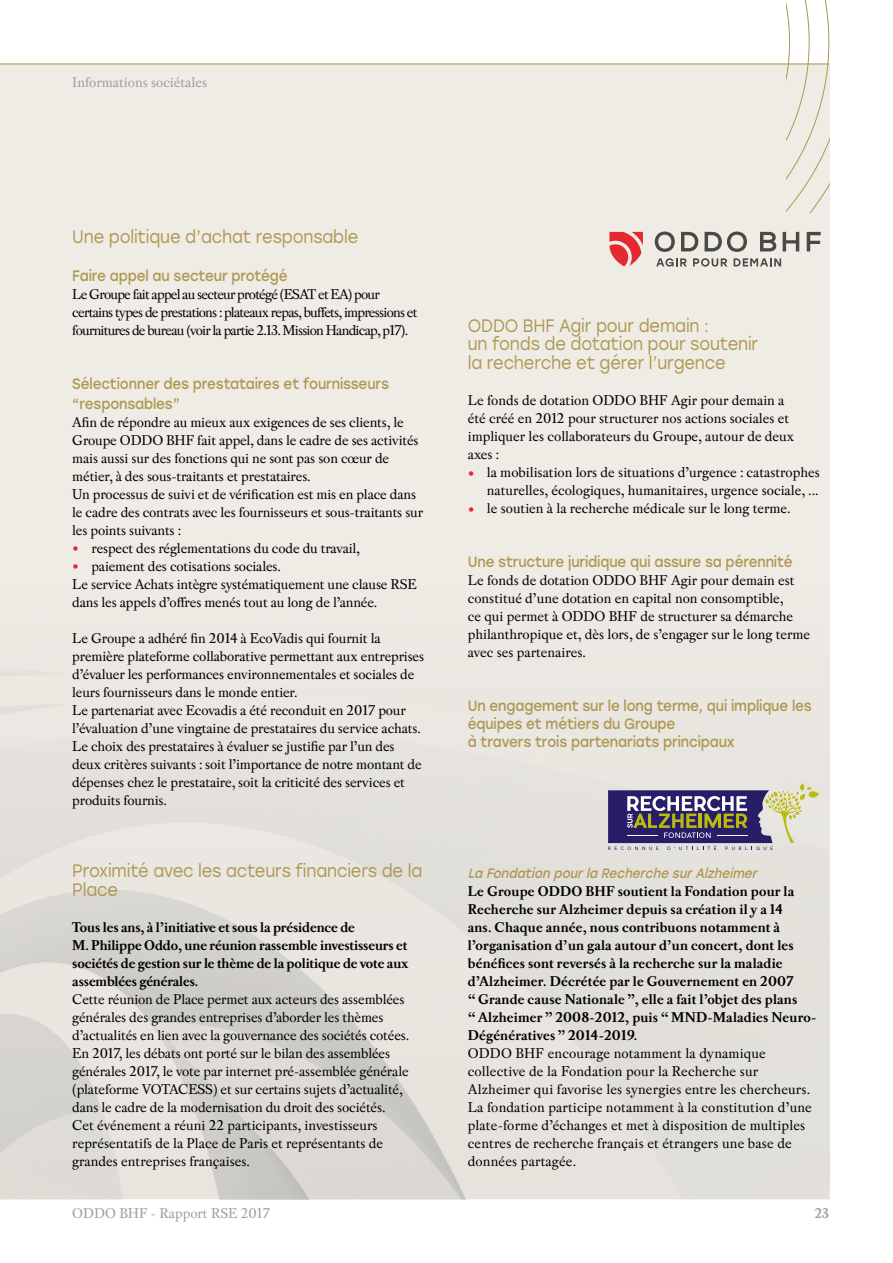
<style>
.page{position:relative;width:893px;height:1263px;background:#fff}
.page>*{position:absolute;margin:0;border:0;box-sizing:border-box;transform-origin:0 0}
.t1{font:18px/18.8px "Stolzl";letter-spacing:-.01em;color:#ae9750;scale:.9 1}
.t2{font:15px/18px "Pradell";letter-spacing:-.01em;color:#000}
.t3{font:700 15px/18px "Pradell";letter-spacing:.01em;color:#000}
.t4{font:15px/18px "Pradell";letter-spacing:.01em;color:#000}
.t5{font:15px/18px "Stolzl";letter-spacing:-.01em;color:#ae9750;scale:.9 1}
.t6{font:15px/18px "Pradell";letter-spacing:-.05em;color:#000}
.t7{font:700 15px/18px "Pradell";letter-spacing:-.01em;color:#000}
.t8{font:15px "Pradell";color:#9c9e9f}
.t9{font:700 15px "Pradell";color:#9c9e9f;scale:.95 1}
.t10{font:italic 13.5px "Stolzl";color:#ae9750;scale:.9 1}
.s1{color:#e42933}
</style>
<div class="page">
<div style="left:0;top:64px;width:829px;height:1135px;background:#efece6"></div>
<svg style="left:787px;top:0;width:42px;height:213px"></svg>
<svg style="left:655px;top:231px;width:20px;height:21px"></svg>
<svg style="left:681px;top:232px;width:17px;height:19px"></svg>
<svg style="left:705px;top:231px;width:42px;height:21px"></svg>
<svg style="left:760px;top:232px;width:16px;height:19px"></svg>
<svg style="left:783px;top:232px;width:16px;height:19px"></svg>
<svg style="left:807px;top:232px;width:14px;height:19px"></svg>
<svg style="left:609px;top:232px;width:34px;height:34px"></svg>
<svg style="left:656px;top:258px;width:31px;height:9px"></svg>
<svg style="left:693px;top:258px;width:34px;height:9px"></svg>
<svg style="left:734px;top:258px;width:47px;height:8px"></svg>
<svg style="left:608px;top:783px;width:212px;height:67px"></svg>
<hr style="left:0;top:64px;width:829px;height:1px;background:#ae9750">
<p class="t8" style="left:72px;top:73px;width:136px">Informations sociétales</p>
<p class="t1" style="left:72px;top:227px;width:319px">Une politique d’achat responsable</p>
<p class="t5" style="left:72px;top:266px;width:241px">Faire appel au secteur protégé</p>
<p class="t6" style="left:72px;top:285px;width:347px">Le Groupe fait appel au secteur protégé (ESAT et EA) pour certains types de prestations : plateaux repas, buffets, impressions et fournitures de bureau (voir la partie 2.13. Mission Handicap, p17).</p>
<p class="t5" style="left:72px;top:373px;width:353px;line-height:19.5px">Sélectionner des prestataires et fournisseurs “responsables”</p>
<p class="t2" style="left:72px;top:412px;width:352px">Afin de répondre au mieux aux exigences de ses clients, le Groupe ODDO BHF fait appel, dans le cadre de ses activités mais aussi sur des fonctions qui ne sont pas son cœur de métier, à des sous-traitants et prestataires.<br>Un processus de suivi et de vérification est mis en place dans le cadre des contrats avec les fournisseurs et sous-traitants sur les points suivants :</p>
<p class="t2" style="left:72px;top:538px;width:290px"><span class="s1">•</span> respect des réglementations du code du travail,</p>
<p class="t2" style="left:72px;top:556px;width:346px"><span class="s1">•</span> paiement des cotisations sociales.<br>Le service Achats intègre systématiquement une clause RSE dans les appels d’offres menés tout au long de l’année.</p>
<p class="t2" style="left:72px;top:628px;width:353px">Le Groupe a adhéré fin 2014 à EcoVadis qui fournit la première plateforme collaborative permettant aux entreprises d’évaluer les performances environnementales et sociales de leurs fournisseurs dans le monde entier.<br>Le partenariat avec Ecovadis a été reconduit en 2017 pour l’évaluation d’une vingtaine de prestataires du service achats.<br>Le choix des prestataires à évaluer se justifie par l’un des deux critères suivants : soit l’importance de notre montant de dépenses chez le prestataire, soit la criticité des services et produits fournis.</p>
<p class="t1" style="left:72px;top:860px;width:390px;line-height:19.5px">Proximité avec les acteurs financiers de la<br>Place</p>
<p class="t7" style="left:72px;top:918px;width:338px">Tous les ans, à l’initiative et sous la présidence de<br>M. Philippe Oddo, une réunion rassemble investisseurs et sociétés de gestion sur le thème de la politique de vote aux assemblées générales.</p>
<p class="t2" style="left:72px;top:990px;width:339px">Cette réunion de Place permet aux acteurs des assemblées générales des grandes entreprises d’aborder les thèmes d’actualités en lien avec la gouvernance des sociétés cotées.<br>En 2017, les débats ont porté sur le bilan des assemblées générales 2017, le vote par internet pré-assemblée générale (plateforme VOTACESS) et sur certains sujets d’actualité, dans le cadre de la modernisation du droit des sociétés.<br>Cet événement a réuni 22 participants, investisseurs représentatifs de la Place de Paris et représentants de grandes entreprises françaises.</p>
<p class="t1" style="left:468px;top:315px;width:324px">ODDO BHF Agir pour demain :<br>un fonds de dotation pour soutenir la recherche et gérer l’urgence</p>
<p class="t2" style="left:468px;top:391px;width:328px">Le fonds de dotation ODDO BHF Agir pour demain a été créé en 2012 pour structurer nos actions sociales et impliquer les collaborateurs du Groupe, autour de deux axes :</p>
<p class="t2" style="left:468px;top:463px;width:354px;text-align:right"><span class="s1">•</span> la mobilisation lors de situations d’urgence : catastrophes naturelles, écologiques, humanitaires, urgence sociale, ...</p>
<p class="t2" style="left:468px;top:499px;width:325px"><span class="s1">•</span> le soutien à la recherche médicale sur le long terme.</p>
<p class="t5" style="left:468px;top:552px;width:362px">Une structure juridique qui assure sa pérennité</p>
<p class="t2" style="left:468px;top:571px;width:344px">Le fonds de dotation ODDO BHF Agir pour demain est constitué d’une dotation en capital non consomptible,<br>ce qui permet à ODDO BHF de structurer sa démarche philanthropique et, dès lors, de s’engager sur le long terme avec ses partenaires.</p>
<p class="t5" style="left:468px;top:696px;width:384px">Un engagement sur le long terme, qui implique les équipes et métiers du Groupe<br>à travers trois partenariats principaux</p>
<p class="t10" style="left:468px;top:863px;width:327px">La Fondation pourla Recherche surAlzheimer</p>
<p class="t3" style="left:468px;top:882px;width:350px">Le Groupe ODDO BHF soutient la Fondation pour la Recherche sur Alzheimer depuis sa création il y a 14<br>ans. Chaque année, nous contribuons notamment à l’organisation d’un gala autour d’un concert, dont les bénéfices sont reversés à la recherche sur la maladie d’Alzheimer. Décrétée par le Gouvernement en 2007<br>“ Grande cause Nationale ”, elle a fait l’objet des plans “Alzheimer ” 2008-2012, puis “MND-Maladies Neuro-Dégénératives ” 2014-2019.</p>
<p class="t4" style="left:468px;top:1043px;width:346px">ODDO BHF encourage notamment la dynamique collective de la Fondation pour la Recherche sur Alzheimer qui favorise les synergies entre les chercheurs.<br>La fondation participe notamment à la constitution d’une plate-forme d’échanges et met à disposition de multiples centres de recherche français et étrangers une base de données partagée.</p>
<p class="t8" style="left:72px;top:1204px;width:199px">ODDO BHF - Rapport RSE 2017</p>
<p class="t9" style="left:815px;top:1204px;width:17px">23</p>
</div>
